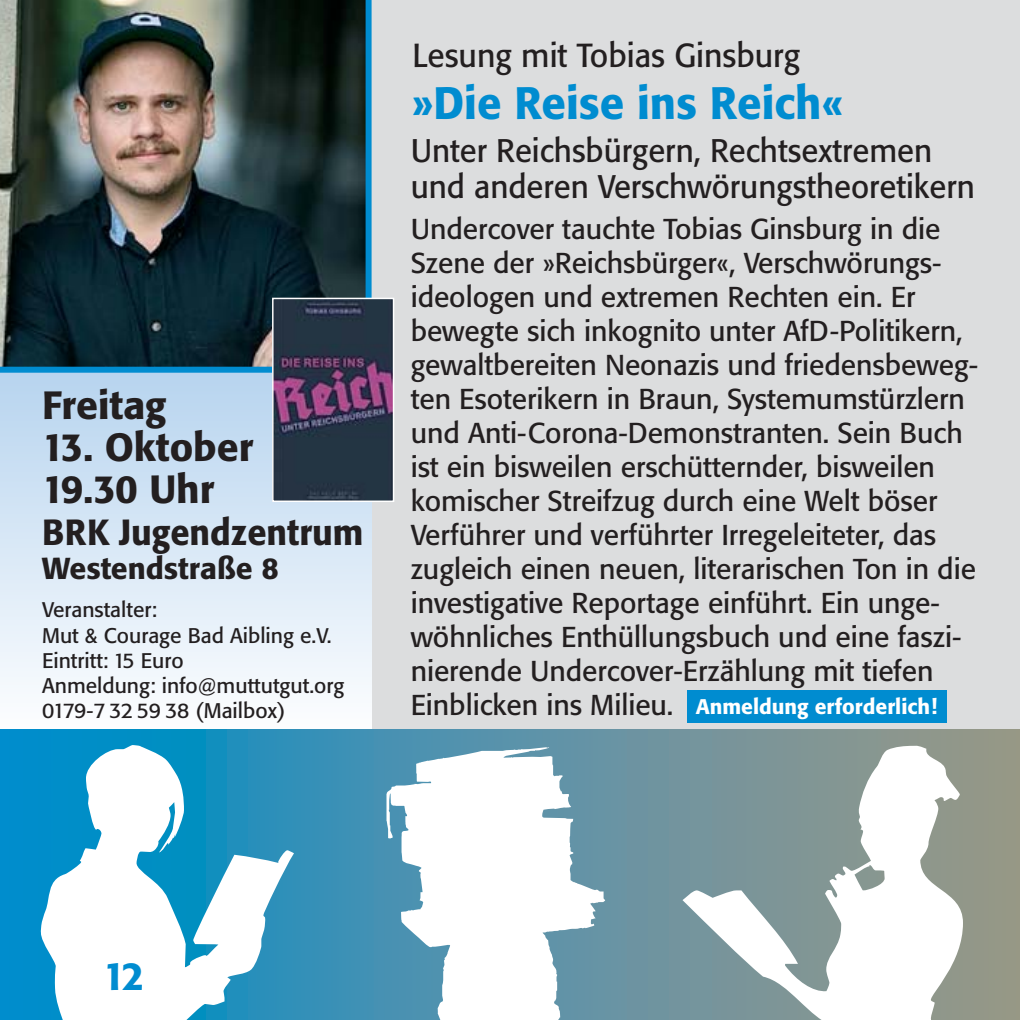
<style>
.page{position:relative;width:1020px;height:1020px;background:#dcddde}
.page>*{position:absolute;margin:0;border:0;box-sizing:border-box;transform-origin:0 0}
.t1{font:500 45px "Formata";color:#008cd0}
.t2{font:500 39px/42px "Formata";color:#231f20}
.t3{font:500 39px "Formata";color:#008cd0}
.t4{font:500 36px "Formata";color:#231f20;scale:.95 1}
.t5{font:33px "Formata";color:#231f20;scale:.96 1}
.t6{font:32.4px/36px "Formata";color:#231f20;scale:.96 1}
.t7{font:500 30px "Formata";color:#231f20}
.t8{font:28.5px/33.9px "Formata";color:#231f20}
.t9{font:21px/25.2px "Formata";color:#231f20}
.t10{font:500 21px "Formata";color:#fff}
</style>
<div class="page">
<div style="left:0;top:355px;width:371px;height:383px;background:linear-gradient(to bottom,#b4d2ee,#feffff)"></div>
<div style="left:0;top:729px;width:206px;height:291px;background:#008dcb"></div>
<div style="left:206px;top:729px;width:21px;height:291px;background:#118fbe"></div>
<div style="left:227px;top:729px;width:21px;height:291px;background:#208fbc"></div>
<div style="left:248px;top:729px;width:127px;height:291px;background:#3990b7"></div>
<div style="left:375px;top:729px;width:253px;height:291px;background:linear-gradient(to right,#4691b3,#6b94a3)"></div>
<div style="left:628px;top:729px;width:21px;height:291px;background:#6d93a1"></div>
<div style="left:649px;top:729px;width:21px;height:291px;background:#6f949f"></div>
<div style="left:670px;top:729px;width:21px;height:291px;background:#73949e"></div>
<div style="left:691px;top:729px;width:21px;height:291px;background:#75959d"></div>
<div style="left:712px;top:729px;width:169px;height:291px;background:#7f9596"></div>
<div style="left:881px;top:729px;width:139px;height:291px;background:#949787"></div>
<svg style="left:41px;top:745px;width:253px;height:275px;fill:#fff"></svg>
<svg style="left:387px;top:747px;width:218px;height:273px;background:#c5d9e2"></svg>
<svg style="left:682px;top:745px;width:281px;height:275px"></svg>
<img style="left:0;top:0;width:372px;height:373px">
<img style="left:275px;top:301px;width:116px;height:198px">
<div style="left:272px;top:298px;width:122px;height:204px;border:2px solid #fff"></div>
<div style="left:687px;top:690px;width:259px;height:33px;background:#008cd0"></div>
<h2 class="t2" style="left:42px;top:387px;width:126px">Freitag</h2>
<h2 class="t2" style="left:42px;top:429px;width:213px">13. Oktober<br>19.30 Uhr</h2>
<p class="t4" style="left:42px;top:516px;width:340px">BRK Jugendzentrum</p>
<p class="t7" style="left:42px;top:555px;width:238px">Westendstraße 8</p>
<p class="t9" style="left:42px;top:599px;width:304px">Veranstalter:<br>Mut &amp; Courage Bad Aibling e.V.<br>Eintritt: 15 Euro<br>Anmeldung: info@muttutgut.org<br>0179-7 32 59 38 (Mailbox)</p>
<p class="t5" style="left:412px;top:41px;width:406px">Lesung mit Tobias Ginsburg</p>
<h1 class="t1" style="left:411px;top:83px;width:435px">»Die Reise ins Reich«</h1>
<p class="t6" style="left:411px;top:135px;width:589px">Unter Reichsbürgern, Rechtsextremen und anderen Verschwörungstheoretikern</p>
<p class="t8" style="left:411px;top:214px;width:569px">Undercover tauchte Tobias Ginsburg in die Szene der »Reichsbürger«, Verschwörungs&shy;ideologen und extremen Rechten ein. Er bewegte sich inkognito unter AfD-Politikern, gewaltbereiten Neonazis und friedensbeweg&shy;ten Esoterikern in Braun, Systemumstürzlern und Anti-Corona-Demonstranten. Sein Buch ist ein bisweilen erschütternder, bisweilen komischer Streifzug durch eine Welt böser Verführer und verführter Irregeleiteter, das zugleich einen neuen, literarischen Ton in die investigative Reportage einführt. Ein unge&shy;wöhnliches Enthüllungsbuch und eine faszi&shy;nierende Undercover-Erzählung mit tiefen Einblicken ins Milieu.</p>
<p class="t10" style="left:696px;top:697px;width:243px">Anmeldung erforderlich!</p>
<h2 class="t3" style="left:103px;top:959px;width:43px">12</h2>
</div>
